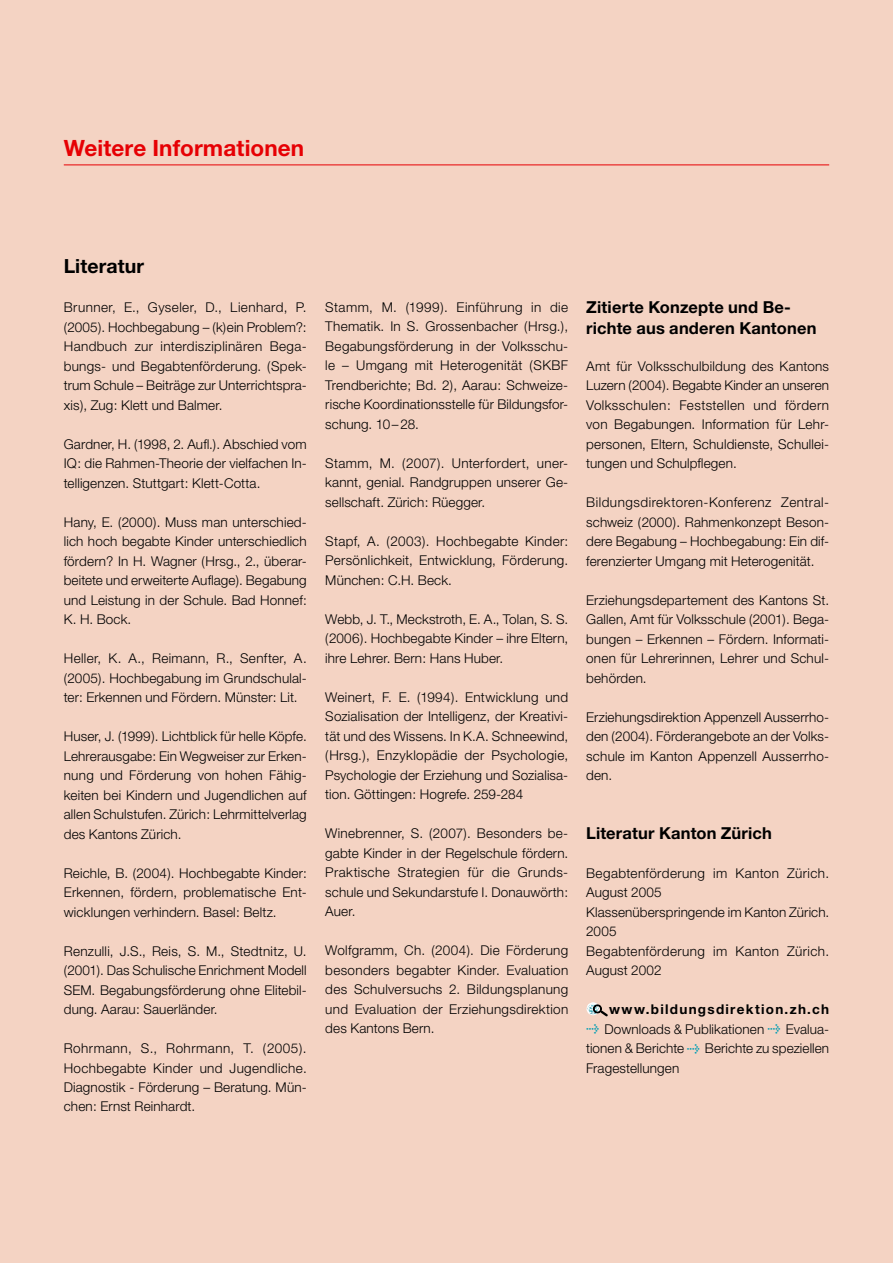
<style>
.page{position:relative;width:893px;height:1263px;background:#f4d3c3}
.page>*{position:absolute;margin:0;border:0;box-sizing:border-box;transform-origin:0 0}
.t1{font:700 22.5px "Helvetica Neue";letter-spacing:.005em;color:#e60004}
.t2{font:700 19.5px "Helvetica Neue";letter-spacing:.005em;color:#000}
.t3{font:700 16.5px/21px "Helvetica Neue";letter-spacing:.01em;color:#000}
.t4{font:300 13.5px/19.5px "Helvetica Neue";letter-spacing:.01em;color:#000;text-align:justify}
.s1{font-weight:700}
.s2{font-family:"Meta Plus";font-weight:700;font-size:10.5px;color:#009db3}
</style>
<div class="page">
<hr style="left:64px;top:165px;width:765px;height:1px;background:#e60004">
<svg style="left:587px;top:1003px;width:21px;height:13px"></svg>
<h1 class="t1" style="left:64px;top:134px;width:242px">Weitere Informationen</h1>
<h2 class="t2" style="left:64px;top:254px;width:82px">Literatur</h2>
<p class="t4" style="left:64px;top:297px;width:244px">Brunner, E., Gyseler, D., Lienhard, P. (2005). Hochbegabung – (k)ein Problem?:<br>Handbuch zur interdisziplinären Bega&shy;bungs- und Begabtenförderung. (Spek&shy;trum Schule – Beiträge zur Unterrichtspra&shy;xis), Zug: Klett und Balmer.</p>
<p class="t4" style="left:64px;top:434px;width:244px">Gardner, H. (1998, 2. Aufl.). Abschied vom IQ: die Rahmen-Theorie der vielfachen In&shy;telligenzen. Stuttgart: Klett-Cotta.</p>
<p class="t4" style="left:64px;top:512px;width:244px">Hany, E. (2000). Muss man unterschied&shy;lich hoch begabte Kinder unterschiedlich fördern? In H. Wagner (Hrsg., 2., überar&shy;beitete und erweiterte Auflage). Begabung und Leistung in der Schule. Bad Honnef:<br>K. H. Bock.</p>
<p class="t4" style="left:64px;top:648px;width:244px">Heller, K. A., Reimann, R., Senfter, A. (2005). Hochbegabung im Grundschulal&shy;ter: Erkennen und Fördern. Münster: Lit.</p>
<p class="t4" style="left:64px;top:726px;width:244px">Huser, J. (1999). Lichtblick für helle Köpfe.<br>Lehrerausgabe: Ein Wegweiser zur Erken&shy;nung und Förderung von hohen Fähig&shy;keiten bei Kindern und Jugendlichen auf allen Schulstufen. Zürich: Lehrmittelverlag des Kantons Zürich.</p>
<p class="t4" style="left:64px;top:863px;width:244px">Reichle, B. (2004). Hochbegabte Kinder:<br>Erkennen, fördern, problematische Ent&shy;wicklungen verhindern. Basel: Beltz.</p>
<p class="t4" style="left:64px;top:941px;width:244px">Renzulli, J.S., Reis, S. M., Stedtnitz, U. (2001). Das Schulische Enrichment Modell SEM. Begabungsförderung ohne Elitebil&shy;dung. Aarau: Sauerländer.</p>
<p class="t4" style="left:64px;top:1038px;width:244px">Rohrmann, S., Rohrmann, T. (2005).<br>Hochbegabte Kinder und Jugendliche.<br>Diagnostik - Förderung – Beratung. Mün&shy;chen: Ernst Reinhardt.</p>
<p class="t4" style="left:325px;top:297px;width:244px">Stamm, M. (1999). Einführung in die Thematik. In S. Grossenbacher (Hrsg.), Begabungsförderung in der Volksschu&shy;le – Umgang mit Heterogenität (SKBF Trendberichte; Bd. 2), Aarau: Schweize&shy;rische Koordinationsstelle für Bildungsfor&shy;schung. 10–28.</p>
<p class="t4" style="left:325px;top:453px;width:244px">Stamm, M. (2007). Unterfordert, uner&shy;kannt, genial. Randgruppen unserer Ge&shy;sellschaft. Zürich: Rüegger.</p>
<p class="t4" style="left:325px;top:531px;width:244px">Stapf, A. (2003). Hochbegabte Kinder:<br>Persönlichkeit, Entwicklung, Förderung.<br>München: C.H. Beck.</p>
<p class="t4" style="left:325px;top:609px;width:244px">Webb, J. T., Meckstroth, E. A., Tolan, S. S. (2006). Hochbegabte Kinder – ihre Eltern, ihre Lehrer. Bern: Hans Huber.</p>
<p class="t4" style="left:325px;top:687px;width:244px">Weinert, F. E. (1994). Entwicklung und Sozialisation der Intelligenz, der Kreativi&shy;tät und des Wissens. In K.A. Schneewind, (Hrsg.), Enzyklopädie der Psychologie, Psychologie der Erziehung und Sozialisa&shy;tion. Göttingen: Hogrefe. 259-284</p>
<p class="t4" style="left:325px;top:823px;width:244px">Winebrenner, S. (2007). Besonders be&shy;gabte Kinder in der Regelschule fördern.<br>Praktische Strategien für die Grunds&shy;schule und Sekundarstufe I. Donauwörth:<br>Auer.</p>
<p class="t4" style="left:325px;top:940px;width:245px">Wolfgramm, Ch. (2004). Die Förderung besonders begabter Kinder. Evaluation des Schulversuchs 2. Bildungsplanung und Evaluation der Erziehungsdirektion des Kantons Bern.</p>
<p class="t3" style="left:586px;top:297px;width:232px">Zitierte Konzepte und Be&shy;richte aus anderen Kantonen</p>
<p class="t4" style="left:586px;top:356px;width:244px">Amt für Volksschulbildung des Kantons Luzern (2004). Begabte Kinder an unseren Volksschulen: Feststellen und fördern von Begabungen. Information für Lehr&shy;personen, Eltern, Schuldienste, Schullei&shy;tungen und Schulpflegen.</p>
<p class="t4" style="left:586px;top:492px;width:244px">Bildungsdirektoren-Konferenz Zentral&shy;schweiz (2000). Rahmenkonzept Beson&shy;dere Begabung – Hochbegabung: Ein dif&shy;ferenzierter Umgang mit Heterogenität.</p>
<p class="t4" style="left:586px;top:590px;width:244px">Erziehungsdepartement des Kantons St.<br>Gallen, Amt für Volksschule (2001). Bega&shy;bungen – Erkennen – Fördern. Informati&shy;onen für Lehrerinnen, Lehrer und Schul&shy;behörden.</p>
<p class="t4" style="left:586px;top:707px;width:244px">Erziehungsdirektion Appenzell Ausserrho&shy;den (2004). Förderangebote an der Volks&shy;schule im Kanton Appenzell Ausserrho&shy;den.</p>
<p class="t3" style="left:586px;top:822px;width:187px">Literatur Kanton Zürich</p>
<p class="t4" style="left:586px;top:863px;width:244px;text-align:left">Begabtenförderung im Kanton Zürich.<br>August 2005<br>Klassenüberspringende im Kanton Zürich.<br>2005<br>Begabtenförderung im Kanton Zürich.<br>August 2002</p>
<p class="t4" style="left:586px;top:999px;width:244px;text-indent:23px"><span class="s1">www.bildungsdirektion.zh.ch </span><span class="s2">&gt;</span> Downloads &amp; Publikationen <span class="s2">&gt;</span> Evalua&shy;tionen &amp; Berichte <span class="s2">&gt;</span> Berichte zu speziellen Fragestellungen</p>
</div>
